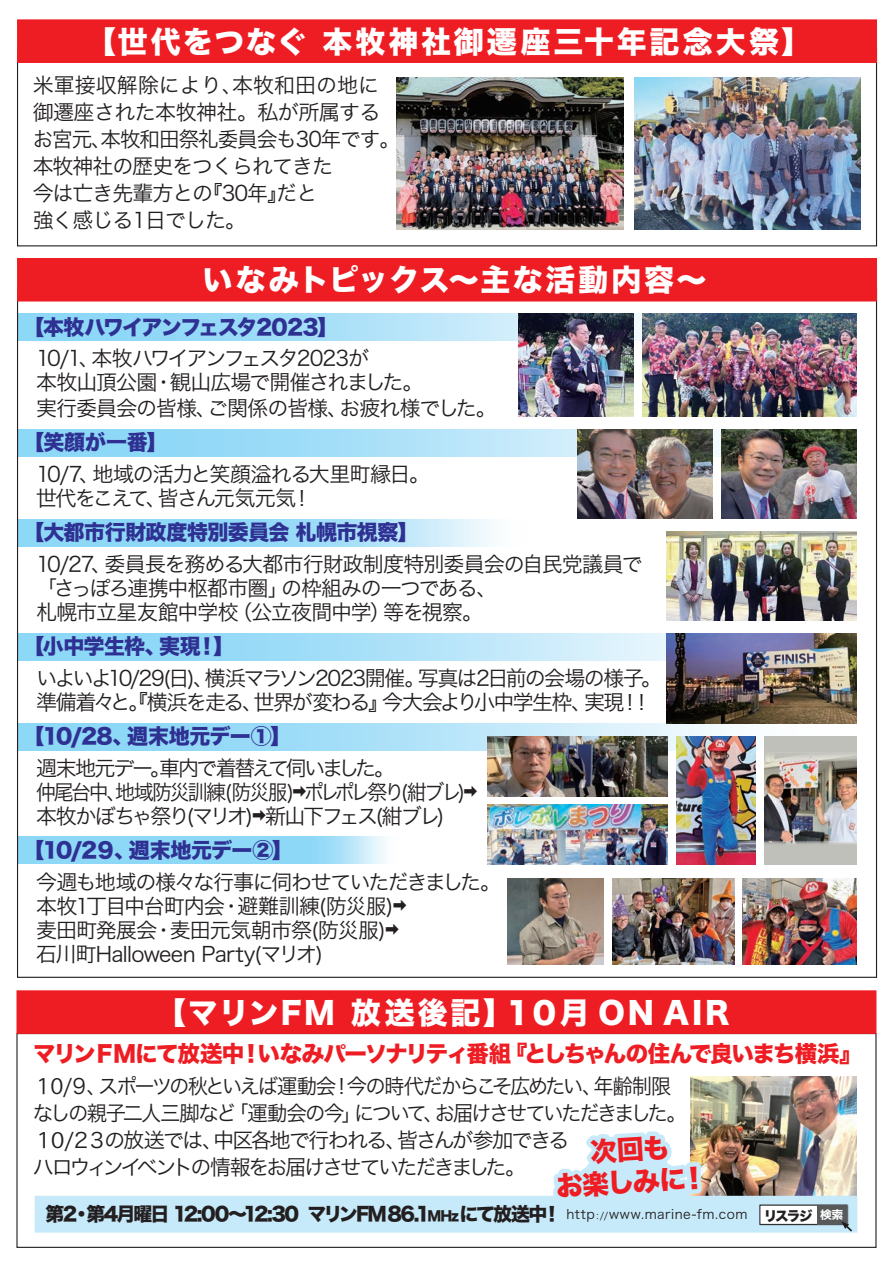
<style>
.page{position:relative;width:893px;height:1263px;background:#fff}
.page>*{position:absolute;margin:0;border:0;box-sizing:border-box;transform-origin:0 0}
.t1{font:30px "Hira Kaku Std W8";letter-spacing:.09em;color:#fff}
.t2{font:27px/32.4px "Hira Kaku Std W8";color:#ee1d23;text-align:center}
.t3{font:22.5px "Hira Kaku Std W8";letter-spacing:-.07em;color:#ee1d23}
.t4{font:21px/24px "Hira Kaku Pro N W3";letter-spacing:-.065em;color:#231f20}
.t5{font:21px/27px "Hira Kaku Pro N W3";letter-spacing:-.11em;color:#231f20}
.t6{font:21px/24px "Hira Kaku Pro N W3";letter-spacing:-.085em;color:#231f20}
.t7{font:21px "Hira Kaku Std W8";letter-spacing:-.03em;color:#2e3092}
.t8{font:21px "Hira Kaku Std W8";letter-spacing:-.075em;color:#2e3092}
.t9{font:18.9px "Hira Kaku Std W8";letter-spacing:-.095em;color:#231f20}
.t10{font:13.05px "Hira Kaku Pro N W3";letter-spacing:.04em;color:#231f20}
.s1{font-size:15px}
.s2{font-family:"Koz Go Pr 6 N"}
.s3{font-size:9.45px}
.s4{font-family:"Hira Kaku Std N W8";font-size:13.5px}
.s5{font-family:"mplus 2 c bold";font-size:11.85px;color:#fff}
.s6{font-size:13.5px}
</style>
<div class="page">
<svg style="left:19px;top:723px;width:819px;height:27px;background:#aee0f6"></svg>
<div style="left:17px;top:990px;width:859px;height:44px;background:#ee1d23;border:1px solid #ee1d23"></div>
<svg style="left:35px;top:839px;width:822px;height:409px"></svg>
<svg style="left:19px;top:313px;width:624px;height:27px;background:#a4def7"></svg>
<svg style="left:19px;top:429px;width:702px;height:27px;background:#a4def7"></svg>
<svg style="left:19px;top:633px;width:647px;height:27px;background:#ace1f8"></svg>
<svg style="left:19px;top:520px;width:475px;height:26px;background:#a2def8"></svg>
<svg style="left:19px;top:837px;width:745px;height:27px"></svg>
<div style="left:17px;top:258px;width:860px;height:43px;background:#ee1d23"></div>
<img style="left:643px;top:313px;width:213px;height:103px">
<img style="left:518px;top:313px;width:115px;height:103px">
<img style="left:721px;top:429px;width:135px;height:90px">
<img style="left:578px;top:429px;width:135px;height:90px">
<img style="left:764px;top:761px;width:92px;height:79px">
<svg style="left:764px;top:736px;width:92px;height:25px;background:#c3c3bd"></svg>
<svg style="left:764px;top:840px;width:92px;height:25px;background:#babbb6"></svg>
<img style="left:676px;top:736px;width:79px;height:129px">
<img style="left:488px;top:736px;width:179px;height:60px">
<img style="left:488px;top:804px;width:179px;height:61px">
<img style="left:666px;top:531px;width:190px;height:90px">
<img style="left:666px;top:633px;width:190px;height:90px">
<img style="left:743px;top:879px;width:113px;height:85px">
<img style="left:613px;top:879px;width:122px;height:85px">
<img style="left:508px;top:879px;width:96px;height:85px">
<div style="left:17px;top:20px;width:860px;height:43px;background:#ee1d23"></div>
<img style="left:397px;top:78px;width:226px;height:152px">
<img style="left:634px;top:78px;width:226px;height:152px">
<h1 class="t1" style="left:86px;top:25px;width:727px">【世代をつなぐ 本牧神社御遷座三十年記念大祭】</h1>
<p class="t4" style="left:33px;top:70px;width:369px;line-height:27px">米軍接収解除により、本牧和田の地に御遷座された本牧神社。私が所属するお宮元、本牧和田祭礼委員会も30年です。本牧神社の歴史をつくられてきた<br>今は亡き先輩方との『30年』だと<br>強く感じる1日でした。</p>
<h1 class="t1" style="left:203px;top:263px;width:505px">いなみトピックス～主な活動内容～</h1>
<p class="t8" style="left:23px;top:315px;width:316px">【本牧ハワイアンフェスタ2023】</p>
<p class="t4" style="left:36px;top:345px;width:462px;line-height:24.8px">10/1、本牧ハワイアンフェスタ2023が<br>本牧山頂公園・観山広場で開催されました。<br>実行委員会の皆様、ご関係の皆様、お疲れ様でした。</p>
<p class="t7" style="left:23px;top:431px;width:145px">【笑顔が一番】</p>
<p class="t4" style="left:36px;top:460px;width:396px">10/7、地域の活力と笑顔溢れる大里町縁日。世代をこえて、皆さん元気元気！</p>
<p class="t7" style="left:23px;top:521px;width:397px">【大都市行財政度特別委員会 札幌市視察】</p>
<p class="t4" style="left:36px;top:550px;width:608px">10/27、委員長を務める大都市行財政制度特別委員会の自民党議員で「さっぽろ連携中枢都市圏」の枠組みの一つである、<br>札幌市立星友館中学校（公立夜間中学）等を視察。</p>
<p class="t7" style="left:23px;top:635px;width:212px">【小中学生枠、実現！】</p>
<p class="t6" style="left:36px;top:664px;width:627px">いよいよ10/29(日)、横浜マラソン2023開催。写真は2日前の会場の様子。準備着々と『横浜を走る、世界が変わる』今大会より小中学生枠、実現！！</p>
<p class="t4" style="left:128px;top:688px;width:22px">。</p>
<p class="t7" style="left:23px;top:725px;width:269px">【10/28、週末地元デー①】</p>
<p class="t5" style="left:36px;top:754px;width:443px;line-height:24px">週末地元デー。車内で着替えて伺いました。<br>仲尾台中、地域防災訓練(防災服)<span class="s1">➡</span>ポレポレ祭り(紺ブレ)<span class="s1">➡</span>本牧かぼちゃ祭り(マリオ)<span class="s1">➡</span>新山下フェス(紺ブレ)</p>
<p class="t7" style="left:23px;top:839px;width:271px">【10/2９、週末地元デー②】</p>
<p class="t4" style="left:36px;top:868px;width:467px">今週も地域の様々な行事に伺わせていただきました。本牧1丁目中台町内会・避難訓練(防災服)<span class="s1">➡<br></span>麦田町発展会・麦田元気朝市祭(防災服)<span class="s1">➡<br></span>石川町Halloween Party(マリオ)</p>
<h1 class="t1" style="left:156px;top:996px;width:575px">【マリンFM 放送後記】１０月 ON AIR</h1>
<p class="t3" style="left:33px;top:1041px;width:830px">マリンＦＭにて放送中！いなみパーソナリティ番組『としちゃんの住んで良いまち横浜』</p>
<p class="t5" style="left:33px;top:1071px;width:655px"><span class="s2">１０</span>/９、スポーツの秋といえば運動会！今の時代だからこそ広めたい、年齢制限なしの親子二人三脚など「運動会の今」について、お届けさせていただきました。<span class="s2">１０</span>/２３の放送では、中区各地で行われる、皆さんが参加できる<br>ハロウィンイベントの情報をお届けさせていただきました。</p>
<p class="t2" style="left:554px;top:1138px;width:153px;rotate:-3deg">次回も<br>お楽しみに！</p>
<p class="t10" style="left:566px;top:1202px;width:278px">http<span class="s3">://</span>www.marine-fm.com <span class="s4">リスラジ</span> <span class="s5">検索</span></p>
<p class="t9" style="left:46px;top:1203px;width:517px">第2・第4月曜日 12:00～12:30 マリンFM86.1<span class="s6">MHz</span>にて放送中！</p>
</div>
